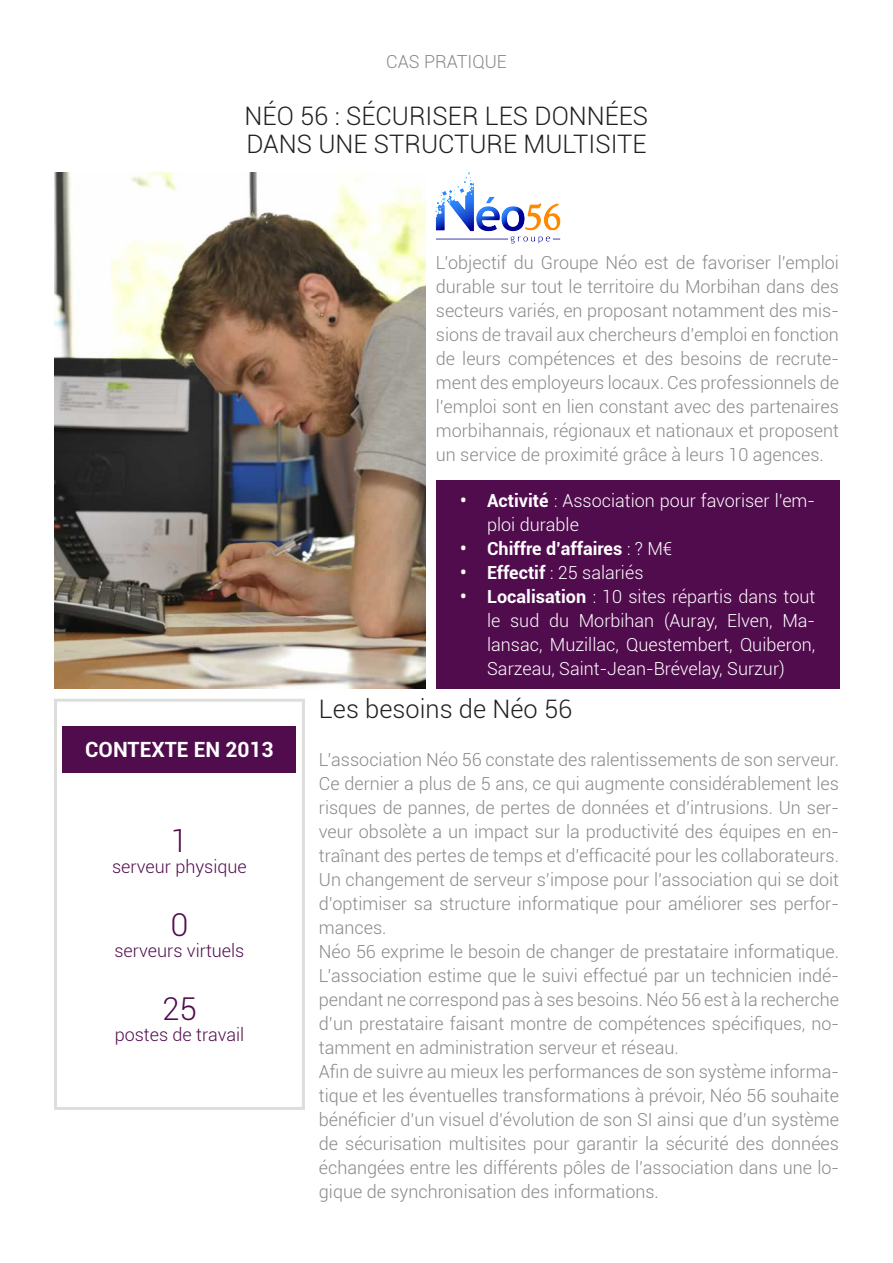
<style>
.page{position:relative;width:893px;height:1263px;background:#fff}
.page>*{position:absolute;margin:0;border:0;box-sizing:border-box;transform-origin:0 0}
.t1{font:300 31.5px "Roboto";color:#510c4e}
.t2{font:300 25.5px "Roboto";color:#231f20}
.t3{font:700 21px "Roboto";color:#fff}
.t4{font:300 18px/24px "Roboto";color:#87898c;text-align:justify}
.t5{font:300 18px/24px "Roboto";color:#fff}
.t6{font:300 18px "Roboto";color:#510c4e}
.t7{font:700 18px "Roboto";color:#fff}
.s1{font-weight:700}
.s2{font-weight:300}
</style>
<div class="page">
<div style="left:54px;top:699px;width:251px;height:411px;border:3px solid #dddddb"></div>
<div style="left:63px;top:726px;width:233px;height:46px;background:#510c4e"></div>
<div style="left:436px;top:480px;width:403px;height:209px;background:#510c4e"></div>
<img style="left:54px;top:172px;width:371px;height:517px">
<img style="left:436px;top:172px;width:125px;height:72px">
<p class="t4" style="left:386px;top:49px;width:122px">CAS PRATIQUE</p>
<p class="t2" style="left:245px;top:98px;width:405px">NÉO 56 : SÉCURISER LES DONNÉES</p>
<p class="t2" style="left:246px;top:126px;width:402px">DANS UNE STRUCTURE MULTISITE</p>
<p class="t4" style="left:436px;top:250px;width:405px">L’objectif du Groupe Néo est de favoriser l’emploi durable sur tout le territoire du Morbihan dans des secteurs variés, en proposant notamment des mis&shy;sions de travail aux chercheurs d’emploi en fonction de leurs compétences et des besoins de recrute&shy;ment des employeurs locaux. Ces professionnels de l’emploi sont en lien constant avec des partenaires morbihannais, régionaux et nationaux et proposent un service de proximité grâce à leurs 10 agences.</p>
<p class="t3" style="left:85px;top:734px;width:190px">CONTEXTE EN 2013</p>
<p class="t1" style="left:171px;top:819px;width:19px">1</p>
<p class="t6" style="left:112px;top:854px;width:136px">serveur physique</p>
<p class="t1" style="left:171px;top:903px;width:19px">0</p>
<p class="t6" style="left:114px;top:938px;width:131px">serveurs virtuels</p>
<p class="t1" style="left:162px;top:987px;width:36px">25</p>
<p class="t6" style="left:115px;top:1022px;width:131px">postes de travail</p>
<p class="t5" style="left:487px;top:487px;width:330px;text-indent:-27px"><span class="s1">• Activité</span> : Association pour favoriser l’em&shy;ploi durable</p>
<p class="t7" style="left:460px;top:535px;width:214px">• Chiffre d’affaires <span class="s2">: ? M€</span></p>
<p class="t5" style="left:460px;top:559px;width:185px"><span class="s1">• Effectif</span> : 25 salariés</p>
<p class="t5" style="left:487px;top:583px;width:330px;text-align:justify;text-indent:-27px"><span class="s1">• Localisation</span> : 10 sites répartis dans tout le sud du Morbihan (Auray, Elven, Ma&shy;lansac, Muzillac, Questembert, Quiberon, Sarzeau, Saint-Jean-Brévelay, Surzur)</p>
<p class="t2" style="left:319px;top:691px;width:255px">Les besoins de Néo 56</p>
<p class="t4" style="left:319px;top:747px;width:522px">L’association Néo 56 constate des ralentissements de son serveur.<br>Ce dernier a plus de 5 ans, ce qui augmente considérablement les risques de pannes, de pertes de données et d’intrusions. Un ser&shy;veur obsolète a un impact sur la productivité des équipes en en&shy;traînant des pertes de temps et d’efficacité pour les collaborateurs.<br>Un changement de serveur s’impose pour l’association qui se doit d’optimiser sa structure informatique pour améliorer ses perfor&shy;mances.</p>
<p class="t4" style="left:319px;top:939px;width:522px">Néo 56 exprime le besoin de changer de prestataire informatique.<br>L’association estime que le suivi effectué par un technicien indé&shy;pendant ne correspond pas à ses besoins. Néo 56 est à la recherche d’un prestataire faisant montre de compétences spécifiques, no&shy;tamment en administration serveur et réseau.</p>
<p class="t4" style="left:319px;top:1059px;width:522px">Afin de suivre au mieux les performances de son système informa&shy;tique et les éventuelles transformations à prévoir, Néo 56 souhaite bénéficier d’un visuel d’évolution de son SI ainsi que d’un système de sécurisation multisites pour garantir la sécurité des données échangées entre les différents pôles de l’association dans une lo&shy;gique de synchronisation des informations.</p>
</div>
